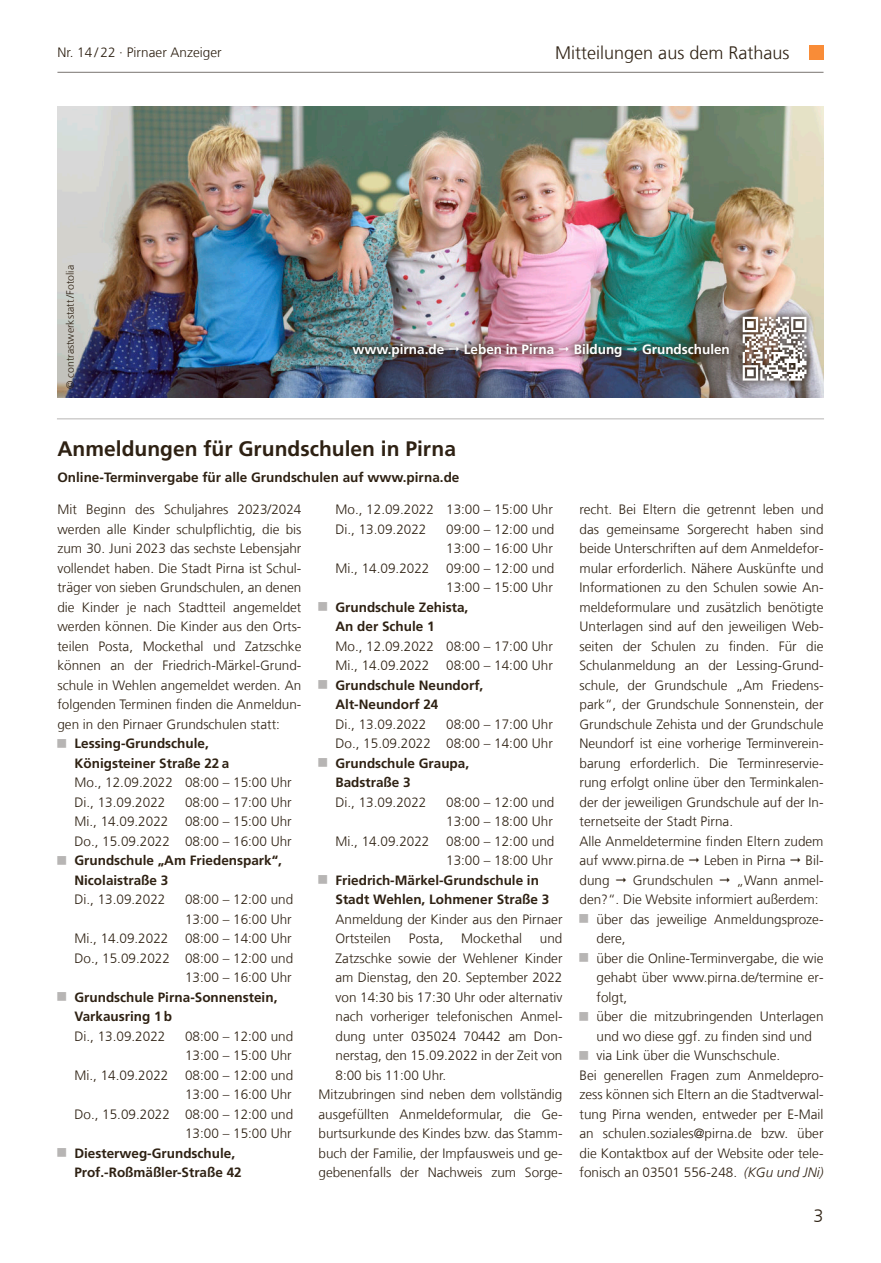
<style>
.page{position:relative;width:881px;height:1263px;background:#fff}
.page>*{position:absolute;margin:0;border:0;box-sizing:border-box;transform-origin:0 0}
.t1{font:700 21px "Frutiger LT Com";color:#2e2113}
.t2{font:300 18px "Frutiger LT Com";color:#2e2113}
.t3{font:300 13.5px/19.5px "Frutiger LT Com";color:#2e2113}
.t4{font:700 13.5px/19.5px "Frutiger LT Com";color:#2e2113}
.t5{font:700 13.5px "Frutiger LT Com";color:#fff}
.t6{font:300 10.5px "Frutiger LT Com";color:#2e2113}
.s1{font-style:italic}
</style>
<div class="page">
<div style="left:808px;top:45px;width:15px;height:15px;background:#f98c37"></div>
<hr style="left:57px;top:72px;width:766px;height:1px;background:#787370">
<img style="left:57px;top:106px;width:766px;height:292px">
<img style="left:342px;top:333px;width:391px;height:33px">
<img style="left:733px;top:308px;width:82px;height:81px">
<svg style="left:742px;top:317px;width:64px;height:64px"></svg>
<hr style="left:57px;top:418px;width:766px;height:1px;background:#b7b5b4">
<svg style="left:449px;top:346px;width:10px;height:5px"></svg>
<svg style="left:559px;top:346px;width:9px;height:5px"></svg>
<svg style="left:627px;top:346px;width:10px;height:5px"></svg>
<p class="t3" style="left:57px;top:44px;width:166px">Nr. 14 / 22 · Pirnaer Anzeiger</p>
<h2 class="t2" style="left:555px;top:46px;width:236px">Mitteilungen aus dem Rathaus</h2>
<p class="t6" style="left:66px;top:389px;width:125px;rotate:-90deg">© contrastwerkstatt /Fotolia</p>
<p class="t5" style="left:352px;top:344px;width:93px">www.pirna.de</p>
<p class="t5" style="left:463px;top:344px;width:92px">Leben in Pirna</p>
<p class="t5" style="left:573px;top:344px;width:50px">Bildung</p>
<p class="t5" style="left:641px;top:344px;width:89px">Grundschulen</p>
<h1 class="t1" style="left:57px;top:440px;width:400px">Anmeldungen für Grundschulen in Pirna</h1>
<p class="t4" style="left:57px;top:469px;width:403px">Online-Terminvergabe für alle Grundschulen auf www.pirna.de</p>
<p class="t3" style="left:57px;top:501px;width:245px;text-align:justify">Mit Beginn des Schuljahres 2023/2024 werden alle Kinder schulpflichtig, die bis zum 30. Juni 2023 das sechste Lebensjahr vollendet haben. Die Stadt Pirna ist Schul&shy;träger von sieben Grundschulen, an denen die Kinder je nach Stadtteil angemeldet werden können. Die Kinder aus den Orts&shy;teilen Posta, Mockethal und Zatzschke können an der Friedrich-Märkel-Grund&shy;schule in Wehlen angemeldet werden. An folgenden Terminen finden die Anmeldun&shy;gen in den Pirnaer Grundschulen statt:</p>
<p class="t4" style="left:74px;top:735px;width:156px">Lessing-Grundschule,<br>Königsteiner Straße 22 a</p>
<p class="t3" style="left:74px;top:774px;width:219px">Mo., 12.09.2022 08:00 – 15:00 Uhr<br>Di., 13.09.2022</p>
<p class="t3" style="left:335px;top:501px;width:219px">Mo., 12.09.2022 13:00 – 15:00 Uhr<br>Di., 13.09.2022</p>
<p class="t3" style="left:335px;top:520px;width:220px;text-align:right">09:00 – 12:00 und<br>13:00 – 16:00 Uhr<br>Mi., 14.09.2022 09:00 – 12:00 und<br>13:00 – 15:00 Uhr</p>
<p class="t4" style="left:335px;top:598px;width:134px">Grundschule Zehista,<br>An der Schule 1</p>
<p class="t3" style="left:335px;top:637px;width:219px">Mo., 12.09.2022 08:00 – 17:00 Uhr<br>Mi., 14.09.2022 08:00 – 14:00 Uhr</p>
<p class="t4" style="left:335px;top:676px;width:149px">Grundschule Neundorf,<br>Alt-Neundorf 24</p>
<p class="t3" style="left:335px;top:715px;width:92px">Di., 13.09.2022</p>
<p class="t3" style="left:335px;top:715px;width:219px;text-align:right">08:00 – 17:00 Uhr<br>Do., 15.09.2022 08:00 – 14:00 Uhr</p>
<p class="t4" style="left:335px;top:754px;width:135px">Grundschule Graupa,<br>Badstraße 3</p>
<p class="t3" style="left:335px;top:793px;width:92px">Di., 13.09.2022</p>
<p class="t3" style="left:74px;top:793px;width:219px;text-align:justify;text-indent:111px">08:00 – 17:00 Uhr Mi., 14.09.2022 08:00 – 15:00 Uhr Do., 15.09.2022 08:00 – 16:00 Uhr</p>
<p class="t4" style="left:74px;top:852px;width:209px">Grundschule „Am Friedenspark“,<br>Nicolaistraße 3</p>
<p class="t3" style="left:74px;top:891px;width:92px">Di., 13.09.2022</p>
<p class="t3" style="left:335px;top:793px;width:220px;text-align:right">08:00 – 12:00 und<br>13:00 – 18:00 Uhr<br>Mi., 14.09.2022 08:00 – 12:00 und<br>13:00 – 18:00 Uhr</p>
<p class="t4" style="left:335px;top:871px;width:215px">Friedrich-Märkel-Grundschule in<br>Stadt Wehlen, Lohmener Straße 3</p>
<p class="t3" style="left:335px;top:910px;width:228px">Anmeldung der Kinder aus den Pirnaer<br>Ortsteilen</p>
<p class="t3" style="left:74px;top:891px;width:220px;text-align:right">08:00 – 12:00 und<br>13:00 – 16:00 Uhr<br>Mi., 14.09.2022 08:00 – 14:00 Uhr<br>Do., 15.09.2022 08:00 – 12:00 und<br>13:00 – 16:00 Uhr</p>
<p class="t4" style="left:74px;top:988px;width:204px">Grundschule Pirna-Sonnenstein,<br>Varkausring 1 b</p>
<p class="t3" style="left:74px;top:1027px;width:92px">Di., 13.09.2022</p>
<p class="t3" style="left:409px;top:930px;width:36px">Posta,</p>
<p class="t3" style="left:461px;top:930px;width:62px">Mockethal</p>
<p class="t3" style="left:539px;top:930px;width:24px">und</p>
<p class="t3" style="left:335px;top:949px;width:228px">Zatzschke sowie der Wehlener Kinder</p>
<p class="t3" style="left:335px;top:969px;width:228px">am Dienstag, den 20. September 2022</p>
<p class="t3" style="left:335px;top:988px;width:228px">von 14:30 bis 17:30 Uhr oder alternativ</p>
<p class="t3" style="left:335px;top:1008px;width:228px">nach vorheriger telefonischen Anmel-</p>
<p class="t3" style="left:335px;top:1027px;width:228px">dung unter 035024 70442 am Don-</p>
<p class="t3" style="left:335px;top:1047px;width:228px">nerstag, den 15.09.2022 in der Zeit von</p>
<p class="t3" style="left:335px;top:1066px;width:112px">8:00 bis 11:00 Uhr.</p>
<p class="t3" style="left:318px;top:1086px;width:245px">Mitzubringen sind neben dem vollständig</p>
<p class="t3" style="left:318px;top:1105px;width:245px">ausgefüllten Anmeldeformular, die Ge-</p>
<p class="t3" style="left:318px;top:1125px;width:245px">burtsurkunde des Kindes bzw. das Stamm-</p>
<p class="t3" style="left:318px;top:1144px;width:245px">buch der Familie, der Impfausweis und ge-</p>
<p class="t3" style="left:318px;top:1164px;width:245px">gebenenfalls der Nachweis zum Sorge-</p>
<p class="t3" style="left:74px;top:1027px;width:220px;text-align:right">08:00 – 12:00 und<br>13:00 – 15:00 Uhr<br>Mi., 14.09.2022 08:00 – 12:00 und<br>13:00 – 16:00 Uhr<br>Do., 15.09.2022 08:00 – 12:00 und<br>13:00 – 15:00 Uhr</p>
<p class="t4" style="left:74px;top:1144px;width:169px">Diesterweg-Grundschule,<br>Prof.-Roßmäßler-Straße 42</p>
<p class="t3" style="left:579px;top:501px;width:245px">recht. Bei Eltern die getrennt leben und das gemeinsame Sorgerecht haben sind beide Unterschriften auf dem Anmeldefor&shy;mular erforderlich. Nähere Auskünfte und Informationen zu den Schulen sowie An&shy;meldeformulare und zusätzlich benötigte Unterlagen sind auf den jeweiligen Web&shy;seiten der Schulen zu finden. Für die Schulanmeldung an der Lessing-Grund&shy;schule, der Grundschule „Am Friedens&shy;park“, der Grundschule Sonnenstein, der Grundschule Zehista und der Grundschule Neundorf ist eine vorherige Terminverein&shy;barung erforderlich. Die Terminreservie&shy;rung erfolgt online über den Terminkalen&shy;der der jeweiligen Grundschule auf der In&shy;ternetseite der Stadt Pirna.<br>Alle Anmeldetermine finden Eltern zudem auf www.pirna.de</p>
<p class="t3" style="left:703px;top:852px;width:83px">Leben in Pirna</p>
<p class="t3" style="left:805px;top:852px;width:19px">Bil-</p>
<p class="t3" style="left:579px;top:871px;width:32px">dung</p>
<p class="t3" style="left:632px;top:871px;width:82px">Grundschulen</p>
<p class="t3" style="left:736px;top:871px;width:88px">„Wann anmel-</p>
<p class="t3" style="left:579px;top:891px;width:240px">den?“. Die Website informiert außerdem:</p>
<p class="t3" style="left:596px;top:910px;width:228px">über das jeweilige Anmeldungsproze-</p>
<p class="t3" style="left:596px;top:930px;width:31px">dere,</p>
<p class="t3" style="left:596px;top:949px;width:228px">über die Online-Terminvergabe, die wie</p>
<p class="t3" style="left:596px;top:969px;width:228px">gehabt über www.pirna.de/termine er-</p>
<p class="t3" style="left:596px;top:988px;width:32px">folgt,</p>
<p class="t3" style="left:596px;top:1008px;width:228px">über die mitzubringenden Unterlagen</p>
<p class="t3" style="left:596px;top:1027px;width:217px">und wo diese ggf. zu finden sind und</p>
<p class="t3" style="left:596px;top:1047px;width:185px">via Link über die Wunschschule.</p>
<p class="t3" style="left:579px;top:1066px;width:245px">Bei generellen Fragen zum Anmeldepro-</p>
<p class="t3" style="left:579px;top:1086px;width:245px">zess können sich Eltern an die Stadtverwal-</p>
<p class="t3" style="left:579px;top:1105px;width:245px">tung Pirna wenden, entweder per E-Mail</p>
<p class="t3" style="left:579px;top:1125px;width:245px">an schulen.soziales@pirna.de bzw. über</p>
<p class="t3" style="left:579px;top:1144px;width:245px">die Kontaktbox auf der Website oder tele-</p>
<p class="t3" style="left:579px;top:1164px;width:245px">fonisch an 03501 556-248. <span class="s1">(KGu und JNi)</span></p>
<h2 class="t2" style="left:813px;top:1209px;width:12px">3</h2>
</div>
